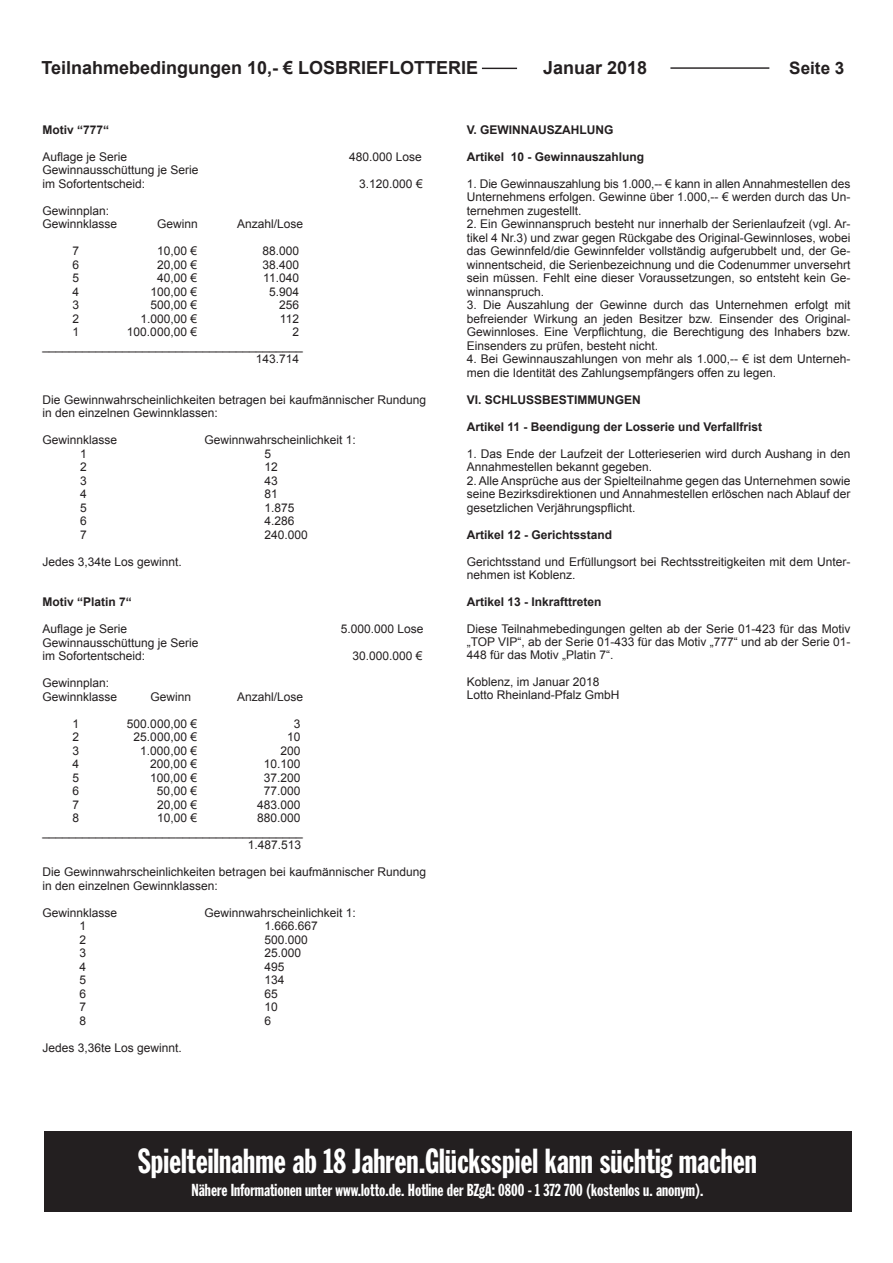
<style>
.page{position:relative;width:893px;height:1263px;background:#fff}
.page>*{position:absolute;margin:0;border:0;box-sizing:border-box;transform-origin:0 0}
.t1{font:34.2px "Franklin Gothic Std Extra Cond";color:#fff}
.t2{font:700 18px "Arial";color:#231f20}
.t3{font:17.1px "Franklin Gothic Std Extra Cond";color:#fff}
.t4{font:700 17.1px "Arial";color:#231f20}
.t5{font:12px/13.5px "Arial";color:#231f20}
.t6{font:700 12px "Arial";color:#231f20}
</style>
<div class="page">
<div style="left:44px;top:1131px;width:807px;height:81px;background:#231f20"></div>
<hr style="left:482px;top:68px;width:35px;height:1px;background:#231f20">
<hr style="left:670px;top:67px;width:99px;height:2px;background:#231f20">
<h2 class="t2" style="left:41px;top:55px;width:438px">Teilnahmebedingungen 10,- € LOSBRIEFLOTTERIE</h2>
<h2 class="t2" style="left:543px;top:55px;width:106px">Januar 2018</h2>
<h3 class="t4" style="left:789px;top:56px;width:57px">Seite 3</h3>
<p class="t6" style="left:43px;top:121px;width:68px">Motiv “777“</p>
<p class="t5" style="left:43px;top:150px;width:86px">Auflage je Serie</p>
<p class="t5" style="left:349px;top:150px;width:74px">480.000 Lose</p>
<p class="t5" style="left:43px;top:163px;width:158px">Gewinnausschüttung je Serie im Sofortentscheid:</p>
<p class="t5" style="left:359px;top:177px;width:65px">3.120.000 €</p>
<p class="t5" style="left:43px;top:204px;width:76px">Gewinnplan:<br>Gewinnklasse</p>
<p class="t5" style="left:157px;top:217px;width:42px">Gewinn</p>
<p class="t5" style="left:237px;top:217px;width:68px">Anzahl/Lose</p>
<p class="t5" style="left:73px;top:244px;width:8px">7</p>
<p class="t5" style="left:157px;top:244px;width:42px">10,00 €</p>
<p class="t5" style="left:262px;top:244px;width:38px">88.000</p>
<p class="t5" style="left:73px;top:258px;width:8px">6</p>
<p class="t5" style="left:157px;top:258px;width:42px">20,00 €</p>
<p class="t5" style="left:262px;top:258px;width:38px">38.400</p>
<p class="t5" style="left:73px;top:271px;width:8px">5</p>
<p class="t5" style="left:157px;top:271px;width:42px">40,00 €</p>
<p class="t5" style="left:263px;top:271px;width:37px">11.040</p>
<p class="t5" style="left:73px;top:285px;width:8px">4</p>
<p class="t5" style="left:150px;top:285px;width:48px">100,00 €</p>
<p class="t5" style="left:269px;top:285px;width:32px">5.904</p>
<p class="t5" style="left:73px;top:298px;width:8px">3</p>
<p class="t5" style="left:150px;top:298px;width:48px">500,00 €</p>
<p class="t5" style="left:279px;top:298px;width:22px">256</p>
<p class="t5" style="left:73px;top:312px;width:8px">2</p>
<p class="t5" style="left:140px;top:312px;width:58px">1.000,00 €</p>
<p class="t5" style="left:280px;top:312px;width:21px">112</p>
<p class="t5" style="left:73px;top:325px;width:8px">1</p>
<p class="t5" style="left:127px;top:325px;width:72px">100.000,00 €</p>
<p class="t5" style="left:292px;top:325px;width:8px">2</p>
<p class="t5" style="left:43px;top:339px;width:262px">_______________________________________</p>
<p class="t5" style="left:256px;top:352px;width:45px">143.714</p>
<p class="t5" style="left:43px;top:393px;width:385px">Die Gewinnwahrscheinlichkeiten betragen bei kaufmännischer Rundung in den einzelnen Gewinnklassen:</p>
<p class="t5" style="left:43px;top:433px;width:76px">Gewinnklasse</p>
<p class="t5" style="left:205px;top:433px;width:153px">Gewinnwahrscheinlichkeit 1:</p>
<p class="t5" style="left:80px;top:447px;width:8px">1</p>
<p class="t5" style="left:265px;top:447px;width:8px">5</p>
<p class="t5" style="left:80px;top:460px;width:8px">2</p>
<p class="t5" style="left:265px;top:460px;width:15px">12</p>
<p class="t5" style="left:80px;top:474px;width:8px">3</p>
<p class="t5" style="left:265px;top:474px;width:15px">43</p>
<p class="t5" style="left:80px;top:487px;width:8px">4</p>
<p class="t5" style="left:265px;top:487px;width:15px">81</p>
<p class="t5" style="left:80px;top:501px;width:8px">5</p>
<p class="t5" style="left:265px;top:501px;width:32px">1.875</p>
<p class="t5" style="left:80px;top:514px;width:8px">6</p>
<p class="t5" style="left:265px;top:514px;width:32px">4.286</p>
<p class="t5" style="left:80px;top:528px;width:8px">7</p>
<p class="t5" style="left:265px;top:528px;width:45px">240.000</p>
<p class="t5" style="left:43px;top:555px;width:141px">Jedes 3,34te Los gewinnt.</p>
<p class="t6" style="left:43px;top:594px;width:91px">Motiv “Platin 7“</p>
<p class="t5" style="left:43px;top:622px;width:86px">Auflage je Serie</p>
<p class="t5" style="left:341px;top:622px;width:84px">5.000.000 Lose</p>
<p class="t5" style="left:43px;top:636px;width:158px">Gewinnausschüttung je Serie im Sofortentscheid:</p>
<p class="t5" style="left:353px;top:649px;width:72px">30.000.000 €</p>
<p class="t5" style="left:43px;top:676px;width:76px">Gewinnplan:<br>Gewinnklasse</p>
<p class="t5" style="left:151px;top:690px;width:42px">Gewinn</p>
<p class="t5" style="left:237px;top:690px;width:68px">Anzahl/Lose</p>
<p class="t5" style="left:73px;top:717px;width:8px">1</p>
<p class="t5" style="left:127px;top:717px;width:72px">500.000,00 €</p>
<p class="t5" style="left:294px;top:717px;width:8px">3</p>
<p class="t5" style="left:73px;top:730px;width:8px">2</p>
<p class="t5" style="left:134px;top:730px;width:65px">25.000,00 €</p>
<p class="t5" style="left:287px;top:730px;width:15px">10</p>
<p class="t5" style="left:73px;top:744px;width:8px">3</p>
<p class="t5" style="left:140px;top:744px;width:58px">1.000,00 €</p>
<p class="t5" style="left:280px;top:744px;width:22px">200</p>
<p class="t5" style="left:73px;top:757px;width:8px">4</p>
<p class="t5" style="left:150px;top:757px;width:48px">200,00 €</p>
<p class="t5" style="left:264px;top:757px;width:38px">10.100</p>
<p class="t5" style="left:73px;top:771px;width:8px">5</p>
<p class="t5" style="left:150px;top:771px;width:48px">100,00 €</p>
<p class="t5" style="left:264px;top:771px;width:38px">37.200</p>
<p class="t5" style="left:73px;top:784px;width:8px">6</p>
<p class="t5" style="left:157px;top:784px;width:42px">50,00 €</p>
<p class="t5" style="left:264px;top:784px;width:38px">77.000</p>
<p class="t5" style="left:73px;top:798px;width:8px">7</p>
<p class="t5" style="left:157px;top:798px;width:42px">20,00 €</p>
<p class="t5" style="left:257px;top:798px;width:45px">483.000</p>
<p class="t5" style="left:73px;top:811px;width:8px">8</p>
<p class="t5" style="left:157px;top:811px;width:42px">10,00 €</p>
<p class="t5" style="left:43px;top:811px;width:262px;text-align:right">880.000 _______________________________________<br>1.487.513</p>
<p class="t5" style="left:43px;top:865px;width:385px">Die Gewinnwahrscheinlichkeiten betragen bei kaufmännischer Rundung in den einzelnen Gewinnklassen:</p>
<p class="t5" style="left:43px;top:906px;width:76px">Gewinnklasse</p>
<p class="t5" style="left:205px;top:906px;width:153px">Gewinnwahrscheinlichkeit 1:</p>
<p class="t5" style="left:79px;top:919px;width:8px">1</p>
<p class="t5" style="left:265px;top:919px;width:55px">1.666.667</p>
<p class="t5" style="left:79px;top:933px;width:8px">2</p>
<p class="t5" style="left:265px;top:933px;width:45px">500.000</p>
<p class="t5" style="left:79px;top:946px;width:8px">3</p>
<p class="t5" style="left:265px;top:946px;width:38px">25.000</p>
<p class="t5" style="left:79px;top:960px;width:8px">4</p>
<p class="t5" style="left:265px;top:960px;width:22px">495</p>
<p class="t5" style="left:79px;top:973px;width:8px">5</p>
<p class="t5" style="left:265px;top:973px;width:22px">134</p>
<p class="t5" style="left:79px;top:987px;width:8px">6</p>
<p class="t5" style="left:265px;top:987px;width:15px">65</p>
<p class="t5" style="left:79px;top:1000px;width:8px">7</p>
<p class="t5" style="left:265px;top:1000px;width:15px">10</p>
<p class="t5" style="left:79px;top:1014px;width:8px">8</p>
<p class="t5" style="left:265px;top:1014px;width:8px">6</p>
<p class="t5" style="left:43px;top:1041px;width:141px">Jedes 3,36te Los gewinnt.</p>
<p class="t6" style="left:467px;top:121px;width:148px">V. GEWINNAUSZAHLUNG</p>
<p class="t6" style="left:467px;top:148px;width:179px">Artikel 10 - Gewinnauszahlung</p>
<p class="t5" style="left:467px;top:177px;width:385px;text-align:justify">1. Die Gewinnauszahlung bis 1.000,-- € kann in allen Annahmestellen des Unternehmens erfolgen. Gewinne über 1.000,-- € werden durch das Un&shy;ternehmen zugestellt.</p>
<p class="t5" style="left:467px;top:217px;width:385px;text-align:justify">2. Ein Gewinnanspruch besteht nur innerhalb der Serienlaufzeit (vgl. Ar&shy;tikel 4 Nr.3) und zwar gegen Rückgabe des Original-Gewinnloses, wobei das Gewinnfeld/die Gewinnfelder vollständig aufgerubbelt und, der Ge&shy;winnentscheid, die Serienbezeichnung und die Codenummer unversehrt sein müssen. Fehlt eine dieser Voraussetzungen, so entsteht kein Ge&shy;winnanspruch.</p>
<p class="t5" style="left:467px;top:298px;width:385px;text-align:justify">3. Die Auszahlung der Gewinne durch das Unternehmen erfolgt mit befreiender Wirkung an jeden Besitzer bzw. Einsender des Original-Gewinnloses. Eine Verpflichtung, die Berechtigung des Inhabers bzw.<br>Einsenders zu prüfen, besteht nicht.</p>
<p class="t5" style="left:467px;top:352px;width:385px">4. Bei Gewinnauszahlungen von mehr als 1.000,-- € ist dem Unterneh&shy;men die Identität des Zahlungsempfängers offen zu legen.</p>
<p class="t6" style="left:467px;top:391px;width:176px">VI. SCHLUSSBESTIMMUNGEN</p>
<p class="t6" style="left:467px;top:418px;width:297px">Artikel 11 - Beendigung der Losserie und Verfallfrist</p>
<p class="t5" style="left:467px;top:447px;width:385px">1. Das Ende der Laufzeit der Lotterieserien wird durch Aushang in den<br>Annahmestellen bekannt gegeben.</p>
<p class="t5" style="left:467px;top:474px;width:385px;text-align:justify">2. Alle Ansprüche aus der Spielteilnahme gegen das Unternehmen sowie seine Bezirksdirektionen und Annahmestellen erlöschen nach Ablauf der gesetzlichen Verjährungspflicht.</p>
<p class="t6" style="left:467px;top:526px;width:147px">Artikel 12 - Gerichtsstand</p>
<p class="t5" style="left:467px;top:555px;width:385px">Gerichtsstand und Erfüllungsort bei Rechtsstreitigkeiten mit dem Unter&shy;nehmen ist Koblenz.</p>
<p class="t6" style="left:467px;top:594px;width:136px">Artikel 13 - Inkrafttreten</p>
<p class="t5" style="left:467px;top:622px;width:385px;text-align:justify">Diese Teilnahmebedingungen gelten ab der Serie 01-423 für das Motiv „TOP VIP“, ab der Serie 01-433 für das Motiv „777“ und ab der Serie 01- 448 für das Motiv „Platin 7“.</p>
<p class="t5" style="left:467px;top:675px;width:154px">Koblenz, im Januar 2018<br>Lotto Rheinland-Pfalz GmbH</p>
<h1 class="t1" style="left:138px;top:1143px;width:620px">Spielteilnahme ab 18 Jahren.Glücksspiel kann süchtig machen</h1>
<h3 class="t3" style="left:192px;top:1181px;width:513px">Nähere Informationen unter www.lotto.de. Hotline der BZgA: 0800 - 1 372 700 (kostenlos u. anonym).</h3>
</div>
